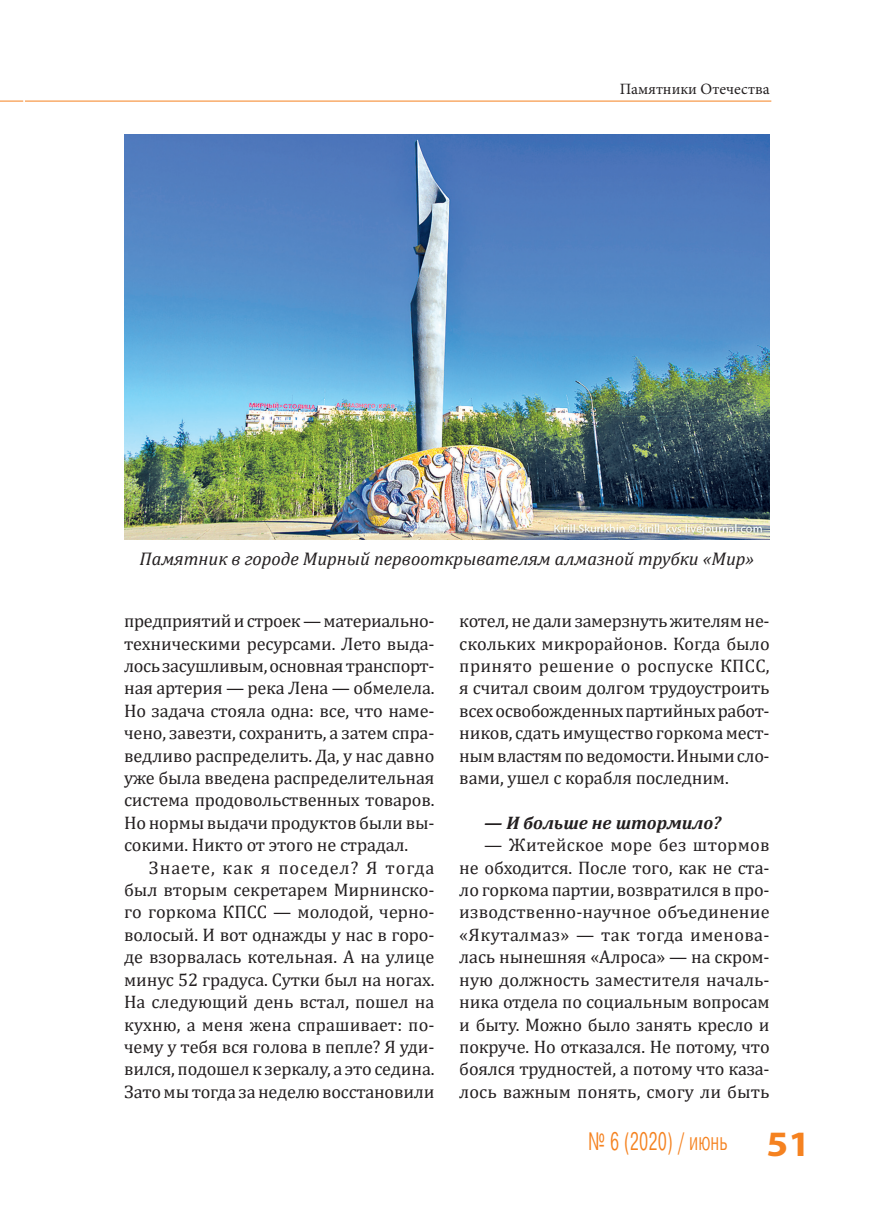
<style>
.page{position:relative;width:869px;height:1216px;background:#fff}
.page>*{position:absolute;margin:0;border:0;box-sizing:border-box;transform-origin:0 0}
.t1{font:300 25.2px "Pragmatica Cond";letter-spacing:.005em;color:#f58220;scale:.8 1}
.t2{font:italic 18.38px "Cambria";color:#231f20}
.t3{font:18.2px/22.4px "Cambria";letter-spacing:-.01em;color:#231f20;text-align:justify}
.t4{font:italic 700 18.2px "Cambria";color:#231f20}
.t5{font:15.75px "Minion Pro";color:#231f20}
.s1{font-family:"Myriad Pro";font-weight:700;font-size:35.88px}
</style>
<div class="page">
<svg style="left:0;top:101px;width:23px;height:1px"></svg>
<hr style="left:25px;top:101px;width:746px;height:1px;background:#f58220">
<img style="left:124px;top:134px;width:645px;height:405px">
<p class="t5" style="left:619px;top:79px;width:151px">Памятники Отечества</p>
<p class="t2" style="left:139px;top:547px;width:615px">Памятник в городе Мирный первооткрывателям алмазной трубки «Мир»</p>
<p class="t3" style="left:124px;top:609px;width:312px">предприятий и строек — материально&shy;техническими ресурсами. Лето выда&shy;лось засушливым, основная транспорт&shy;ная артерия — река Лена — обмелела.<br>Но задача стояла одна: все, что наме&shy;чено, завезти, сохранить, а затем спра&shy;ведливо распределить. Да, у нас давно уже была введена распределительная система продовольственных товаров.<br>Но нормы выдачи продуктов были вы&shy;сокими. Никто от этого не страдал.</p>
<p class="t3" style="left:124px;top:855px;width:312px;text-indent:25px">Знаете, как я поседел? Я тогда был вторым секретарем Мирнинско&shy;го горкома КПСС — молодой, черно&shy;волосый. И вот однажды у нас в горо&shy;де взорвалась котельная. А на улице минус 52 градуса. Сутки был на ногах.<br>На следующий день встал, пошел на кухню, а меня жена спрашивает: по&shy;чему у тебя вся голова в пепле? Я уди&shy;вился, подошел к зеркалу, а это седина.<br>Зато мы тогда за неделю восстановили</p>
<p class="t3" style="left:459px;top:609px;width:312px">котел, не дали замерзнуть жителям не&shy;скольких микрорайонов. Когда было принято решение о роспуске КПСС, я считал своим долгом трудоустроить всех освобожденных партийных работ&shy;ников, сдать имущество горкома мест&shy;ным властям по ведомости. Иными сло&shy;вами, ушел с корабля последним.</p>
<p class="t4" style="left:484px;top:811px;width:238px">— И больше не штормило?</p>
<p class="t3" style="left:459px;top:833px;width:312px;text-indent:25px">— Житейское море без штормов не обходится. После того, как не ста&shy;ло горкома партии, возвратился в про&shy;изводственно-научное объединение «Якуталмаз» — так тогда именова&shy;лась нынешняя «Алроса» — на скром&shy;ную должность заместителя началь&shy;ника отдела по социальным вопросам и быту. Можно было занять кресло и покруче. Но отказался. Не потому, что боялся трудностей, а потому что каза&shy;лось важным понять, смогу ли быть</p>
<h1 class="t1" style="left:588px;top:1126px;width:279px">№ 6 (2020) / июнь <span class="s1">51</span></h1>
</div>
